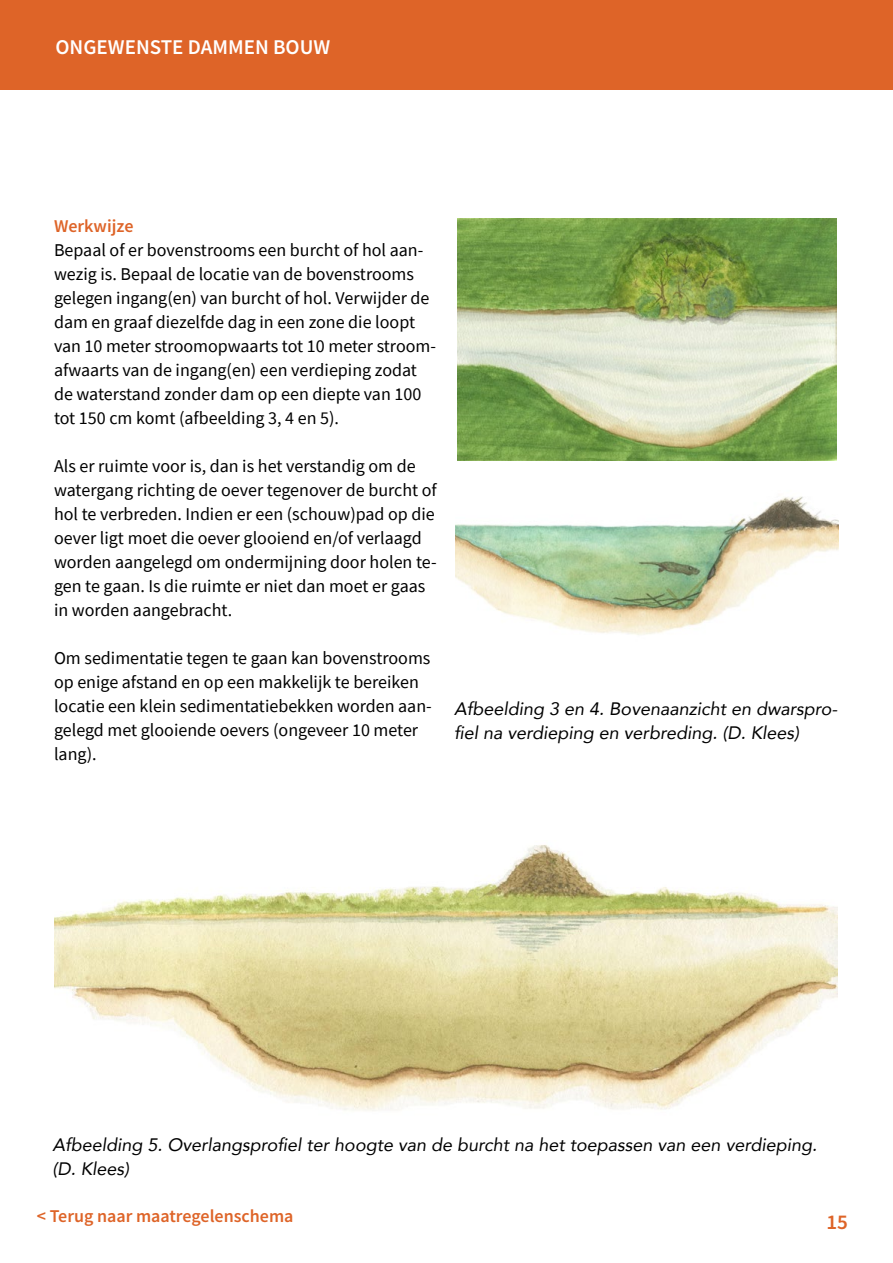
<style>
.page{position:relative;width:893px;height:1263px;background:#fff}
.page>*{position:absolute;margin:0;border:0;box-sizing:border-box;transform-origin:0 0}
.t1{font:600 21px "Source Sans Pro";color:#fff}
.t2{font:600 21px "Source Sans Pro";color:#de6428}
.t3{font:18px/24px "Source Sans Pro";color:#000}
.t4{font:italic 18px/24px "Avenir";color:#000}
.t5{font:600 18px "Source Sans Pro";color:#de6428}
</style>
<div class="page">
<div style="left:0;top:0;width:893px;height:89px;background:#de6428"></div>
<img style="left:455px;top:496px;width:384px;height:139px">
<img style="left:458px;top:218px;width:379px;height:242px">
<img style="left:54px;top:845px;width:783px;height:266px">
<p class="t1" style="left:56px;top:33px;width:276px">ONGEWENSTE DAMMEN BOUW</p>
<p class="t5" style="left:54px;top:214px;width:81px">Werkwijze</p>
<p class="t3" style="left:54px;top:238px;width:384px">Bepaal of er bovenstrooms een burcht of hol aan&shy;wezig is. Bepaal de locatie van de bovenstrooms gelegen ingang(en) van burcht of hol. Verwijder de dam en graaf diezelfde dag in een zone die loopt van 10 meter stroomopwaarts tot 10 meter stroom&shy;afwaarts van de ingang(en) een verdieping zodat de waterstand zonder dam op een diepte van 100 tot 150 cm komt (afbeelding 3, 4 en 5).</p>
<p class="t3" style="left:54px;top:454px;width:384px">Als er ruimte voor is, dan is het verstandig om de watergang richting de oever tegenover de burcht of hol te verbreden. Indien er een (schouw)pad op die oever ligt moet die oever glooiend en/of verlaagd worden aangelegd om ondermijning door holen te&shy;gen te gaan. Is die ruimte er niet dan moet er gaas in worden aangebracht.</p>
<p class="t3" style="left:54px;top:646px;width:379px">Om sedimentatie tegen te gaan kan bovenstrooms op enige afstand en op een makkelijk te bereiken locatie een klein sedimentatiebekken worden aan&shy;gelegd met glooiende oevers (ongeveer 10 meter lang).</p>
<p class="t4" style="left:454px;top:697px;width:385px">Afbeelding 3 en 4. Bovenaanzicht en dwarspro&shy;fiel na verdieping en verbreding. (D. Klees)</p>
<p class="t4" style="left:52px;top:1133px;width:766px">Afbeelding 5. Overlangsprofiel ter hoogte van de burcht na het toepassen van een verdieping. (D. Klees)</p>
<p class="t5" style="left:37px;top:1205px;width:258px">&lt; Terug naar maatregelenschema</p>
<p class="t2" style="left:826px;top:1208px;width:23px">15</p>
</div>
